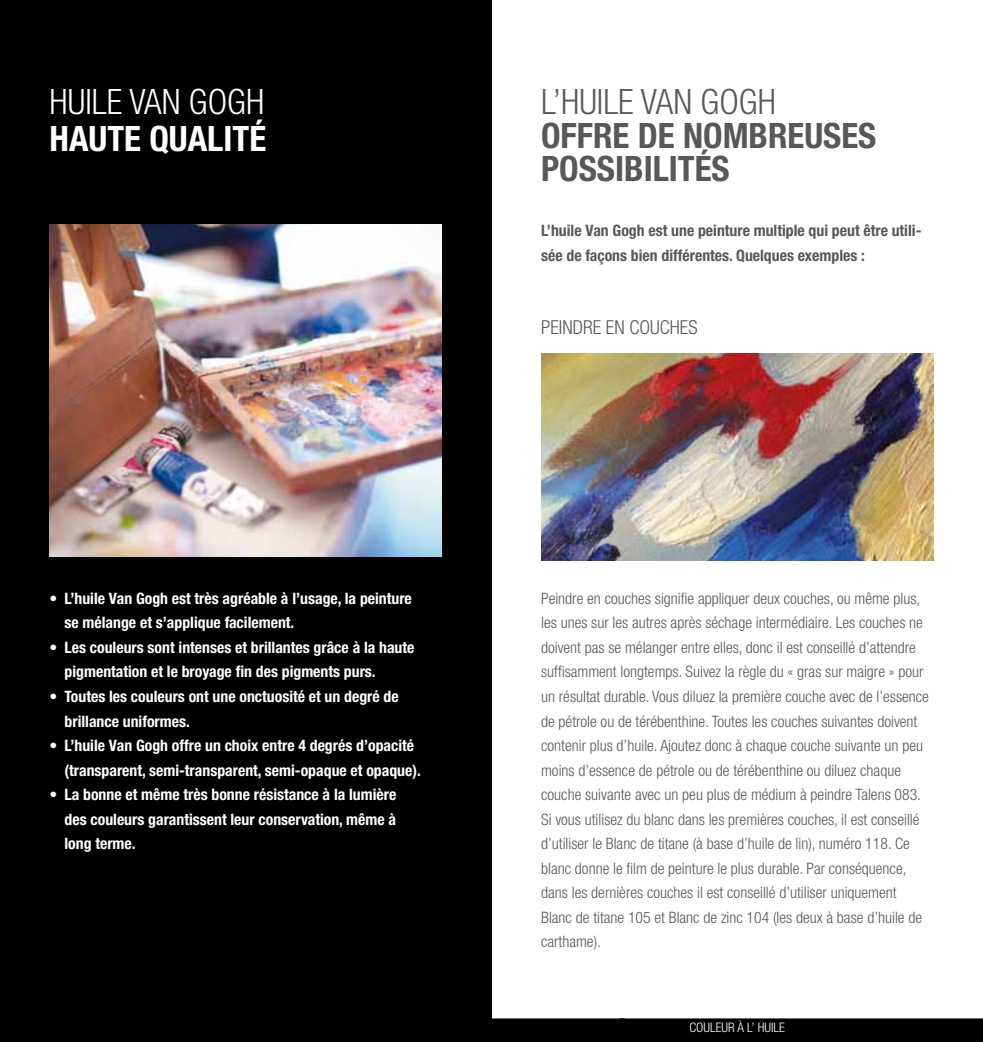
<style>
.page{position:relative;width:983px;height:1042px;background:#fff}
.page>*{position:absolute;margin:0;border:0;box-sizing:border-box;transform-origin:0 0}
.t1{font:700 condensed 35px "Helvetica Neue LT Std";color:#58585a}
.t2{font:300 condensed 35px "Helvetica Neue LT Std";color:#58585a}
.t3{font:300 condensed 35px "Helvetica Neue LT Std";color:#fff}
.t4{font:700 condensed 35px "Helvetica Neue LT Std";color:#fff}
.t5{font:300 condensed 19.25px "Helvetica Neue LT Std";color:#58585a}
.t6{font:300 condensed 15.75px/24.5px "Helvetica Neue LT Std";color:#58585a}
.t7{font:700 condensed 15.75px/24.5px "Helvetica Neue LT Std";color:#fff}
.t8{font:700 condensed 15.75px/24.5px "Helvetica Neue LT Std";color:#58585a}
.t9{font:300 condensed 13.12px "Helvetica Neue LT Std";color:#fff}
</style>
<div class="page">
<div style="left:620px;top:1018px;width:362px;height:24px;background:#000"></div>
<div style="left:491px;top:1018px;width:133px;height:24px;background:#000"></div>
<div style="left:0;top:0;width:491px;height:1042px;background:#000"></div>
<img style="left:541px;top:354px;width:392px;height:206px">
<img style="left:50px;top:224px;width:391px;height:333px">
<h1 class="t3" style="left:50px;top:82px;width:33px">Huile</h1>
<h1 class="t3" style="left:129px;top:82px;width:97px">Van Gogh</h1>
<h1 class="t4" style="left:50px;top:117px;width:19px">haute</h1>
<h1 class="t4" style="left:149px;top:117px;width:18px">qualit</h1>
<h1 class="t4" style="left:249px;top:117px;width:18px">é</h1>
<p class="t7" style="left:64px;top:586px;width:349px;text-indent:-15px">• L’huile Van Gogh est très agréable à l’usage, la peinture se mélange et s’applique facilement.</p>
<p class="t7" style="left:64px;top:635px;width:351px;text-indent:-15px">• Les couleurs sont intenses et brillantes grâce à la haute pigmentation et le broyage fin des pigments purs.</p>
<p class="t7" style="left:64px;top:684px;width:335px;text-indent:-15px">• Toutes les couleurs ont une onctuosité et un degré de brillance uniformes.</p>
<p class="t7" style="left:64px;top:733px;width:358px;text-indent:-15px">• L’huile Van Gogh offre un choix entre 4 degrés d’opacité (transparent, semi-transparent, semi-opaque et opaque).</p>
<p class="t7" style="left:64px;top:782px;width:333px;text-align:justify;text-indent:-15px">• La bonne et même très bonne résistance à la lumière des couleurs garantissent leur conservation, même à long terme.</p>
<h1 class="t2" style="left:541px;top:82px;width:36px">L’huile</h1>
<h1 class="t2" style="left:640px;top:82px;width:97px">Van Gogh</h1>
<h1 class="t1" style="left:541px;top:114px;width:227px">offre de nombreu</h1>
<h1 class="t1" style="left:823px;top:114px;width:55px">ses</h1>
<h1 class="t1" style="left:541px;top:147px;width:88px">possibilit</h1>
<h1 class="t1" style="left:694px;top:147px;width:36px">és</h1>
<p class="t8" style="left:541px;top:218px;width:382px">L’huile Van Gogh est une peinture multiple qui peut être utili&shy;sée de façons bien différentes. Quelques exemples :</p>
<p class="t5" style="left:541px;top:316px;width:99px">Peindreencouches</p>
<p class="t6" style="left:541px;top:586px;width:389px">Peindre en couches signifie appliquer deux couches, ou même plus, les unes sur les autres après séchage intermédiaire. Les couches ne doivent pas se mélanger entre elles, donc il est conseillé d’attendre suffisamment longtemps. Suivez la règle du « gras sur maigre » pour un résultat durable. Vous diluez la première couche avec de l’essence de pétrole ou de térébenthine. Toutes les couches suivantes doivent contenir plus d’huile. Ajoutez donc à chaque couche suivante un peu moins d’essence de pétrole ou de térébenthine ou diluez chaque couche suivante avec un peu plus de médium à peindre Talens 083.<br>Si vous utilisez du blanc dans les premières couches, il est conseillé d’utiliser le Blanc de titane (à base d’huile de lin), numéro 118. Ce blanc donne le film de peinture le plus durable. Par conséquence, dans les dernières couches il est conseillé d’utiliser uniquement Blanc de titane 105 et Blanc de zinc 104 (les deux à base d’huile de carthame).</p>
<p class="t9" style="left:689px;top:1020px;width:97px">COULEUR À L’ HUILE</p>
</div>
